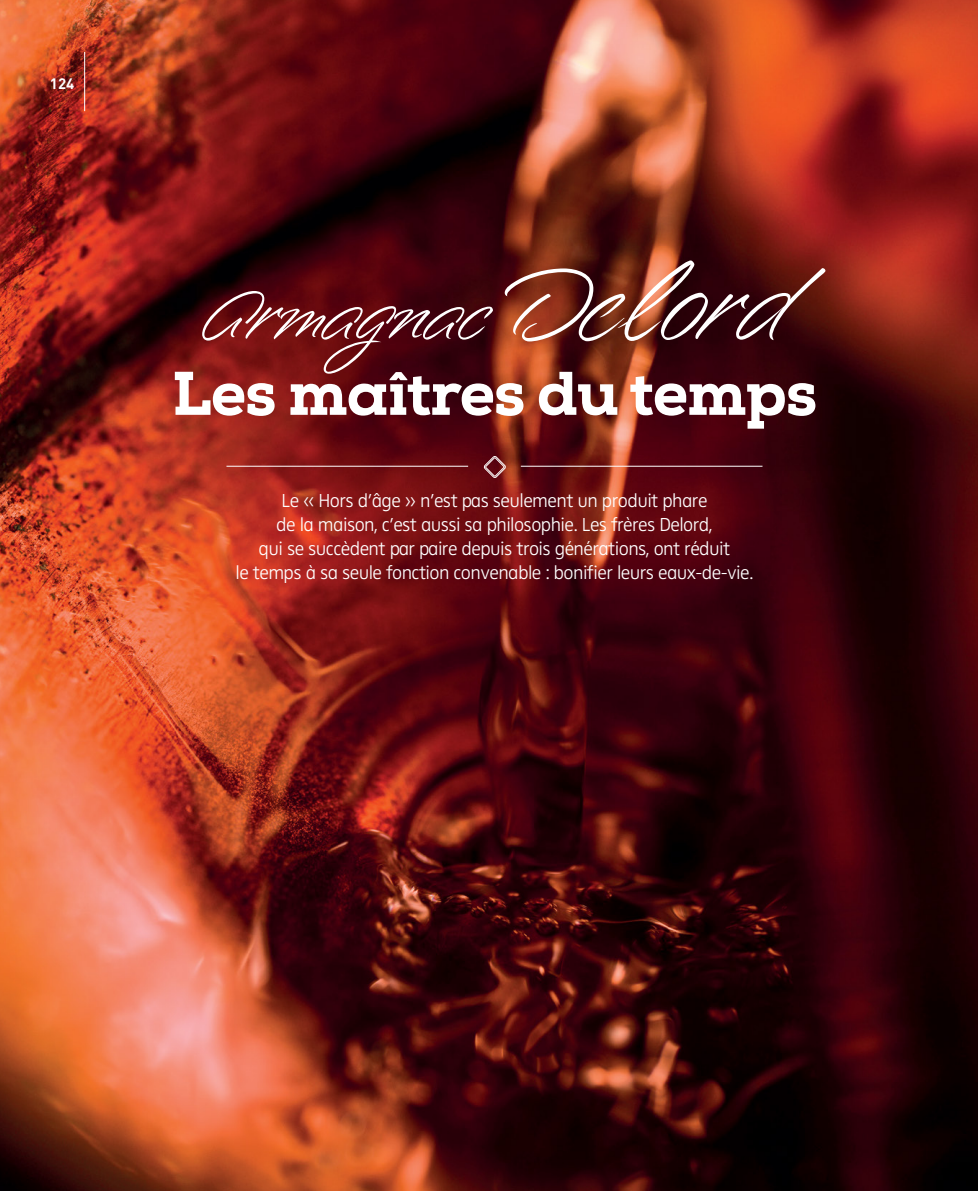
<style>
.page{position:relative;width:978px;height:1191px;background:#fff}
.page>*{position:absolute;margin:0;border:0;box-sizing:border-box;transform-origin:0 0}
.t1{font:73.5px "Enchanted";letter-spacing:-.025em;color:#fff}
.t2{font:800 61.5px "Nexa Slab";letter-spacing:-.02em;color:#fff}
.t3{font:19.5px/24px "Zwo Light Plain Alt";letter-spacing:-.03em;color:#fff;text-align:center}
.t4{font:700 15px "DIN";color:#fff}
.s1{font-size:105px}
</style>
<div class="page">
<img style="left:0;top:0;width:978px;height:1191px">
<hr style="left:84px;top:52px;width:1px;height:59px;background:#fff">
<svg style="left:484px;top:456px;width:22px;height:22px"></svg>
<hr style="left:226px;top:466px;width:242px;height:1px;background:#fff">
<hr style="left:521px;top:466px;width:241px;height:1px;background:#fff">
<p class="t4" style="left:50px;top:74px;width:26px">124</p>
<h1 class="t1" style="left:201px;top:269px;width:589px">Armagnac <span class="s1">Delord</span></h1>
<h2 class="t2" style="left:172px;top:355px;width:647px">Les maîtres du temps</h2>
<p class="t3" style="left:236px;top:488px;width:519px">Le « Hors d’âge » n’est pas seulement un produit phare<br>de la maison, c’est aussi sa philosophie. Les frères Delord,<br>qui se succèdent par paire depuis trois générations, ont réduit<br>le temps à sa seule fonction convenable : bonifier leurs eaux-de-vie.</p>
</div>
